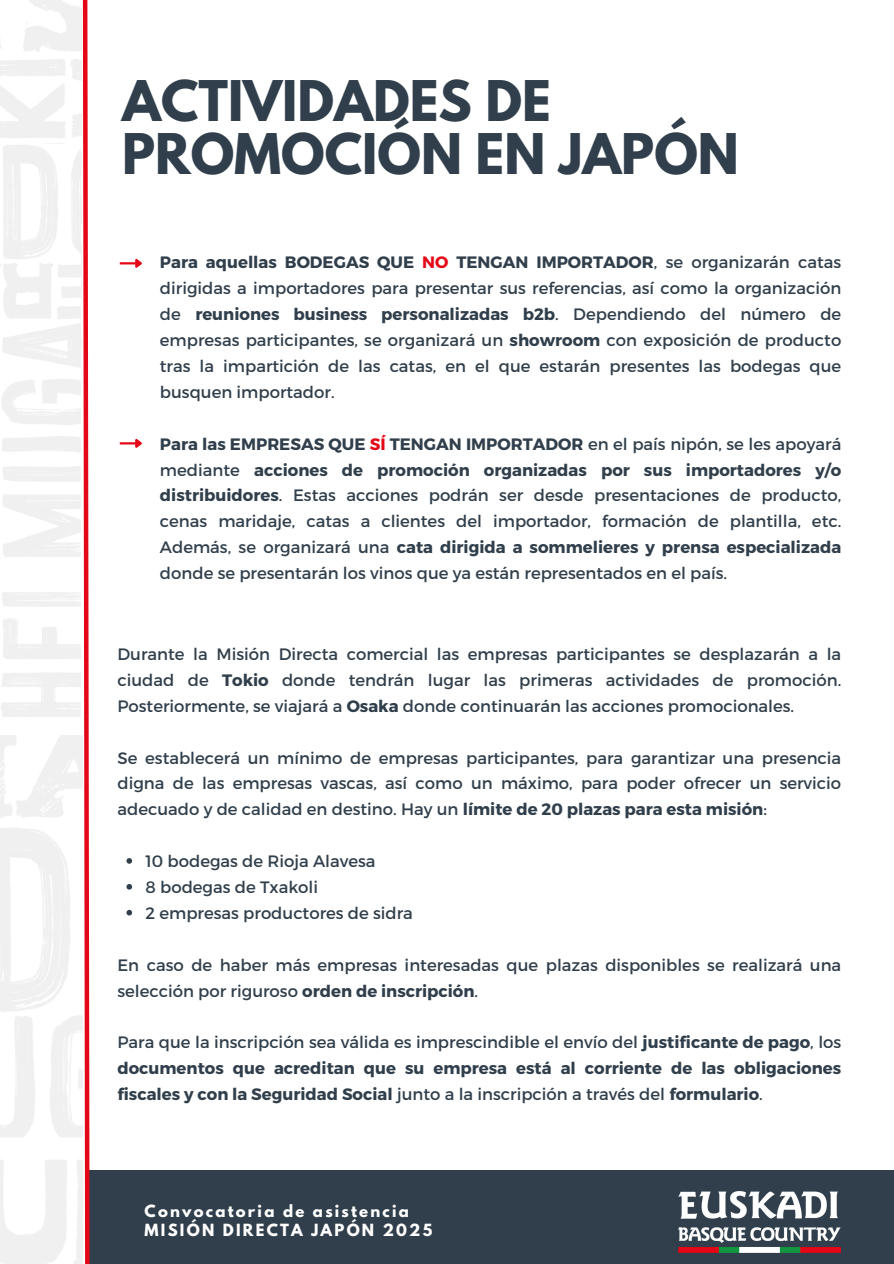
<style>
.page{position:relative;width:894px;height:1264px;background:#fff}
.page>*{position:absolute;margin:0;border:0;box-sizing:border-box;transform-origin:0 0}
.t1{font:700 49.65px/52.8px "League Spartan";color:#303f4b}
.t2{font:16.5px/25.8px "Montserrat";color:#303f4b;text-align:justify}
.t3{font:700 16.5px/25.8px "Montserrat";color:#303f4b;text-align:justify}
.t4{font:700 14.85px/19.2px "League Spartan";letter-spacing:.15em;color:#fff}
.s1{font-weight:700}
.s2{font-weight:700;color:#e30717}
.s3{font-weight:400}
</style>
<div class="page">
<div style="left:86px;top:1170px;width:807px;height:93px;background:#303f4b"></div>
<img style="left:678px;top:1191px;width:162px;height:61px">
<svg style="left:81px;top:0;width:9px;height:1263px"></svg>
<svg style="left:126px;top:858px;width:6px;height:5px"></svg>
<svg style="left:126px;top:884px;width:6px;height:5px"></svg>
<svg style="left:126px;top:909px;width:6px;height:6px"></svg>
<svg style="left:120px;top:258px;width:22px;height:10px"></svg>
<svg style="left:120px;top:439px;width:22px;height:9px"></svg>
<p class="t1" style="left:122px;top:81px;width:618px">ACTIVIDADES DE<br>PROMOCIÓN EN JAPÓN</p>
<p class="t2" style="left:160px;top:249px;width:682px"><span class="s1">Para aquellas BODEGAS QUE</span> <span class="s2">NO</span> <span class="s1">TENGAN IMPORTADOR</span>, se organizarán catas dirigidas a importadores para presentar sus referencias, así como la organización de <span class="s1">reuniones business personalizadas b2b</span>. Dependiendo del número de empresas participantes, se organizará un <span class="s1">showroom</span> con exposición de producto tras la impartición de las catas, en el que estarán presentes las bodegas que busquen importador.</p>
<p class="t2" style="left:160px;top:430px;width:682px"><span class="s1">Para las EMPRESAS QUE</span> <span class="s2">SÍ</span> <span class="s1">TENGAN IMPORTADOR</span> en el país nipón, se les apoyará mediante <span class="s1">acciones de promoción organizadas por sus importadores y/o distribuidores</span>. Estas acciones podrán ser desde presentaciones de producto, cenas maridaje, catas a clientes del importador, formación de plantilla, etc.<br>Además, se organizará una <span class="s1">cata dirigida a sommelieres y prensa especializada </span>donde se presentarán los vinos que ya están representados en el país.</p>
<h1 class="t2" style="left:117px;top:640px;width:725px">Durante la Misión Directa comercial las empresas participantes se desplazarán a la ciudad de <span class="s1">Tokio</span> donde tendrán lugar las primeras actividades de promoción.<br>Posteriormente, se viajará a <span class="s1">Osaka</span> donde continuarán las acciones promocionales.</h1>
<p class="t2" style="left:117px;top:744px;width:725px">Se establecerá un mínimo de empresas participantes, para garantizar una presencia digna de las empresas vascas, así como un máximo, para poder ofrecer un servicio adecuado y de calidad en destino. Hay un <span class="s1">límite de 20 plazas para esta misión</span>:</p>
<p class="t2" style="left:145px;top:847px;width:231px">10 bodegas de Rioja Alavesa</p>
<p class="t2" style="left:145px;top:873px;width:174px">8 bodegas de Txakoli</p>
<p class="t2" style="left:145px;top:899px;width:269px">2 empresas productores de sidra</p>
<p class="t2" style="left:117px;top:951px;width:725px">En caso de haber más empresas interesadas que plazas disponibles se realizará una selección por riguroso <span class="s1">orden de inscripción</span>.</p>
<p class="t3" style="left:117px;top:1028px;width:725px"><span class="s3">Para que la inscripción sea válida es imprescindible el envío del</span> justificante de pago<span class="s3">, los </span>documentos que acreditan que su empresa está al corriente de las obligaciones fiscales y con la Seguridad Social <span class="s3">junto a la inscripción a través del</span> formulario<span class="s3">.</span></p>
<p class="t4" style="left:144px;top:1202px;width:289px">Convocatoria de asistencia<br>MISIÓN DIRECTA JAPÓN 2025</p>
<p class="t4" style="left:144px;top:1202px;width:431px">Un análisis de la campaña de redes sociales<br>Enero - Marzo de 2020</p>
</div>
